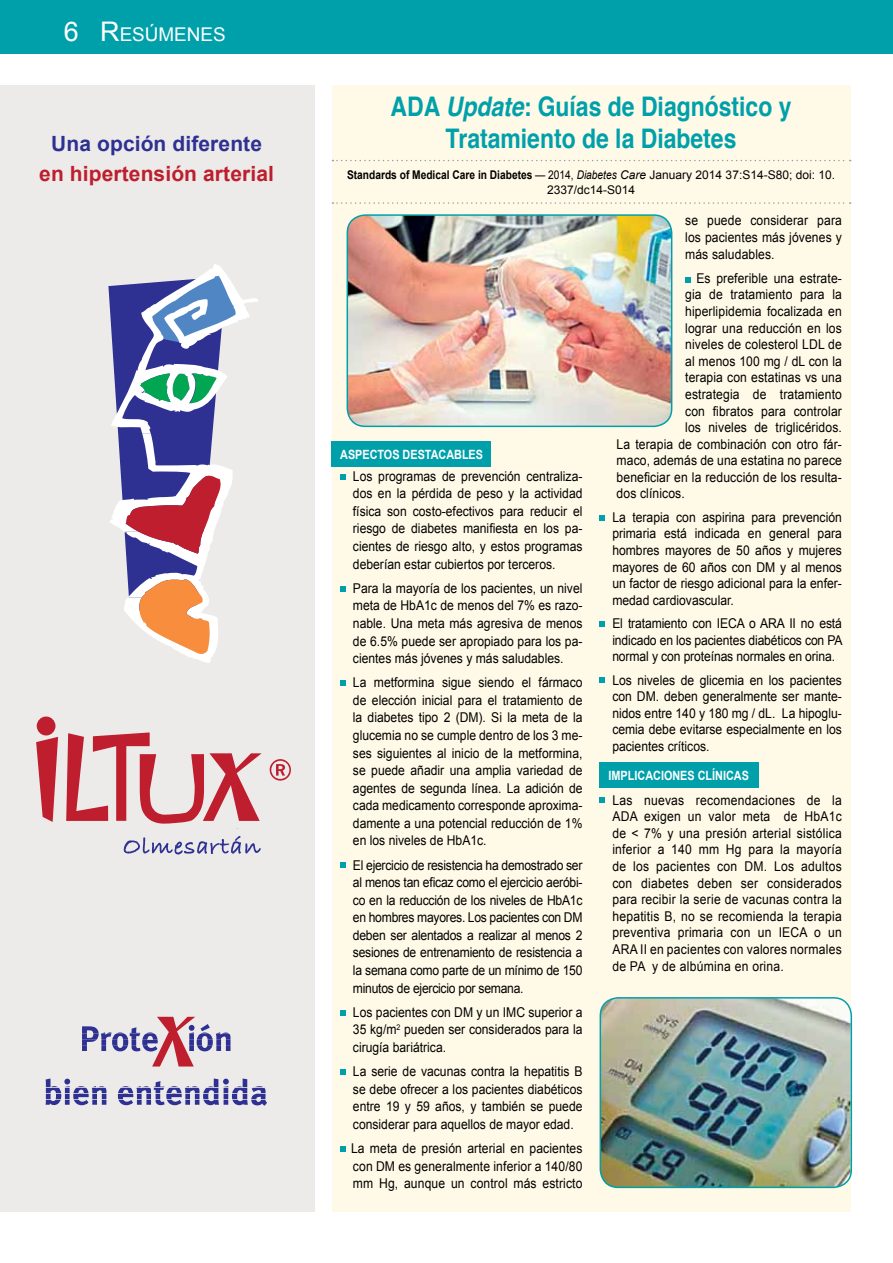
<style>
.page{position:relative;width:893px;height:1263px;background:#fff}
.page>*{position:absolute;margin:0;border:0;box-sizing:border-box;transform-origin:0 0}
.t1{font:700 27px/32.4px "Helvetica";color:#00a0ab;text-align:center;scale:.85 1}
.t2{font:700 21px "Arial";letter-spacing:.005em;color:#be1e2d}
.t3{font:700 21px "Arial";letter-spacing:.005em;color:#2e3092}
.t4{font:18.9px "Arial";color:#fff}
.t5{font:13.5px/17.5px "Arial";letter-spacing:.01em;color:#000;text-align:justify;scale:.9 1}
.t6{font:700 12.75px "Arial";color:#fff;scale:.85 1}
.t7{font:12px/14.4px "Arial";color:#000;text-align:center;scale:.85 1}
.s1{font-size:27px}
.s2{font-style:italic}
.s3{font-weight:700}
</style>
<div class="page">
<div style="left:0;top:0;width:893px;height:54px;background:#00a0ab"></div>
<div style="left:332px;top:85px;width:518px;height:1127px;background:#fffae7"></div>
<div style="left:0;top:85px;width:315px;height:1127px;background:#ecebea"></div>
<div style="left:332px;top:441px;width:159px;height:26px;background:#00a0ab"></div>
<div style="left:600px;top:762px;width:159px;height:25px;background:#00a0ab"></div>
<svg style="left:332px;top:202px;width:519px;height:2px"></svg>
<svg style="left:332px;top:160px;width:519px;height:1px"></svg>
<svg style="left:340px;top:474px;width:6px;height:5px"></svg>
<svg style="left:340px;top:586px;width:6px;height:5px"></svg>
<svg style="left:340px;top:680px;width:6px;height:6px"></svg>
<svg style="left:340px;top:863px;width:6px;height:5px"></svg>
<svg style="left:340px;top:1010px;width:6px;height:5px"></svg>
<svg style="left:340px;top:1069px;width:6px;height:6px"></svg>
<svg style="left:340px;top:1146px;width:6px;height:5px"></svg>
<svg style="left:685px;top:277px;width:6px;height:6px"></svg>
<svg style="left:600px;top:515px;width:5px;height:5px"></svg>
<svg style="left:600px;top:621px;width:5px;height:6px"></svg>
<svg style="left:600px;top:678px;width:5px;height:5px"></svg>
<svg style="left:600px;top:798px;width:5px;height:5px"></svg>
<img style="left:600px;top:998px;width:251px;height:189px">
<div style="left:600px;top:997px;width:252px;height:191px;border:2px solid #00a0ab;border-radius:18px"></div>
<img style="left:347px;top:215px;width:324px;height:211px">
<div style="left:347px;top:214px;width:325px;height:213px;border:2px solid #00a0ab;border-radius:18px"></div>
<svg style="left:36px;top:716px;width:255px;height:113px"></svg>
<svg style="left:124px;top:836px;width:137px;height:19px"></svg>
<svg style="left:108px;top:264px;width:150px;height:399px"></svg>
<svg style="left:82px;top:1017px;width:148px;height:49px"></svg>
<svg style="left:45px;top:1078px;width:222px;height:28px"></svg>
<h3 class="t4" style="left:64px;top:22px;width:163px"><span class="s1">6</span> <span class="s1">R</span>ESÚMENES</h3>
<h2 class="t3" style="left:51px;top:130px;width:212px">Una opción diferente</h2>
<h2 class="t2" style="left:39px;top:159px;width:236px">en hipertensión arterial</h2>
<h1 class="t1" style="left:391px;top:90px;width:473px">ADA <span class="s2">Update</span>: Guías de Diagnóstico y<br>Tratamiento de la Diabetes</h1>
<p class="t7" style="left:347px;top:168px;width:576px"><span class="s3">Standards of Medical Care in Diabetes</span> — 2014, <span class="s2">Diabetes Care</span> January 2014 37:S14-S80; doi: 10.<br>2337/dc14-S014</p>
<p class="t6" style="left:340px;top:446px;width:19px">Aspectos</p>
<p class="t6" style="left:403px;top:446px;width:19px">Destacables</p>
<p class="t5" style="left:353px;top:467px;width:257px">Los programas de prevención centraliza&shy;dos en la pérdida de peso y la actividad física son costo-efectivos para reducir el riesgo de diabetes manifiesta en los pa&shy;cientes de riesgo alto, y estos programas deberían estar cubiertos por terceros.</p>
<p class="t5" style="left:353px;top:579px;width:257px">Para la mayoría de los pacientes, un nivel meta de HbA1c de menos del 7% es razo&shy;nable. Una meta más agresiva de menos de 6.5% puede ser apropiado para los pa&shy;cientes más jóvenes y más saludables.</p>
<p class="t5" style="left:353px;top:674px;width:257px">La metformina sigue siendo el fármaco de elección inicial para el tratamiento de la diabetes tipo 2 (DM). Si la meta de la glucemia no se cumple dentro de los 3 me&shy;ses siguientes al inicio de la metformina, se puede añadir una amplia variedad de agentes de segunda línea. La adición de cada medicamento corresponde aproxima&shy;damente a una potencial reducción de 1% en los niveles de HbA1c.</p>
<p class="t5" style="left:353px;top:856px;width:257px">El ejercicio de resistencia ha demostrado ser al menos tan eficaz como el ejercicio aeróbi&shy;co en la reducción de los niveles de HbA1c en hombres mayores. Los pacientes con DM deben ser alentados a realizar al menos 2 sesiones de entrenamiento de resistencia a la semana como parte de un mínimo de 150 minutos de ejercicio por semana.</p>
<p class="t5" style="left:353px;top:1003px;width:257px">Los pacientes con DM y un IMC superior a 35 kg/m<sup>2</sup> pueden ser considerados para la cirugía bariátrica.</p>
<p class="t5" style="left:353px;top:1063px;width:257px">La serie de vacunas contra la hepatitis B se debe ofrecer a los pacientes diabéticos entre 19 y 59 años, y también se puede considerar para aquellos de mayor edad.</p>
<p class="t5" style="left:351px;top:1140px;width:259px">La meta de presión arterial en pacientes con DM es generalmente inferior a 140/80 mm Hg, aunque un control más estricto</p>
<p class="t5" style="left:685px;top:212px;width:176px">se puede considerar para los pacientes más jóvenes y más saludables.</p>
<p class="t5" style="left:696px;top:269px;width:163px">Es preferible una estrate-</p>
<p class="t5" style="left:685px;top:286px;width:176px">gia de tratamiento para la</p>
<p class="t5" style="left:685px;top:303px;width:176px">hiperlipidemia focalizada en</p>
<p class="t5" style="left:685px;top:319px;width:176px">lograr una reducción en los</p>
<p class="t5" style="left:685px;top:336px;width:176px">niveles de colesterol LDL de</p>
<p class="t5" style="left:685px;top:352px;width:176px">al menos 100 mg / dL con la</p>
<p class="t5" style="left:685px;top:369px;width:176px">terapia con estatinas vs una</p>
<p class="t5" style="left:685px;top:385px;width:176px">estrategia de tratamiento</p>
<p class="t5" style="left:685px;top:402px;width:176px">con fibratos para controlar</p>
<p class="t5" style="left:685px;top:419px;width:176px">los niveles de triglicéridos.</p>
<p class="t5" style="left:617px;top:435px;width:252px">La terapia de combinación con otro fár-</p>
<p class="t5" style="left:617px;top:452px;width:252px">maco, además de una estatina no parece</p>
<p class="t5" style="left:617px;top:468px;width:252px">beneficiar en la reducción de los resulta-</p>
<p class="t5" style="left:617px;top:485px;width:77px">dos clínicos.</p>
<p class="t5" style="left:612px;top:509px;width:257px;line-height:16.6px">La terapia con aspirina para prevención primaria está indicada en general para hombres mayores de 50 años y mujeres mayores de 60 años con DM y al menos un factor de riesgo adicional para la enfer&shy;medad cardiovascular.</p>
<p class="t5" style="left:612px;top:615px;width:257px;line-height:16.6px">El tratamiento con IECA o ARA II no está indicado en los pacientes diabéticos con PA normal y con proteínas normales en orina.</p>
<p class="t5" style="left:612px;top:672px;width:257px;line-height:16.6px">Los niveles de glicemia en los pacientes con DM. deben generalmente ser mante&shy;nidos entre 140 y 180 mg / dL. La hipoglu&shy;cemia debe evitarse especialmente en los pacientes críticos.</p>
<p class="t6" style="left:609px;top:766px;width:13px">Implicaciones</p>
<p class="t6" style="left:698px;top:766px;width:30px">Clínicas</p>
<p class="t5" style="left:612px;top:792px;width:257px;line-height:16.6px">Las nuevas recomendaciones de la ADA exigen un valor meta de HbA1c de &lt; 7% y una presión arterial sistólica inferior a 140 mm Hg para la mayoría de los pacientes con DM. Los adultos con diabetes deben ser considerados para recibir la serie de vacunas contra la hepatitis B, no se recomienda la terapia preventiva primaria con un IECA o un ARA II en pacientes con valores normales de PA y de albúmina en orina.</p>
</div>
